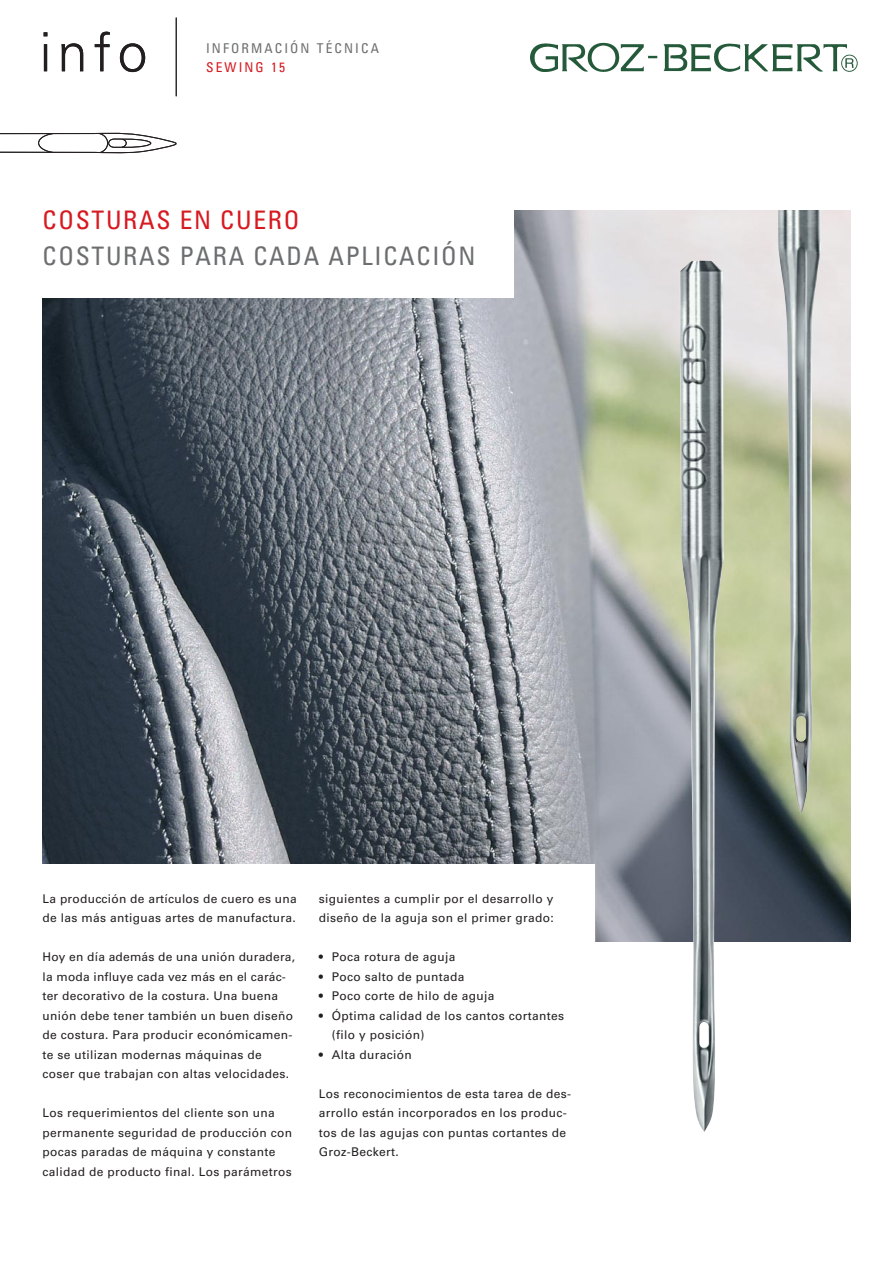
<style>
.page{position:relative;width:893px;height:1263px;background:#fff}
.page>*{position:absolute;margin:0;border:0;box-sizing:border-box;transform-origin:0 0}
.t1{font:300 54px "Univers LT Std";color:#231f20}
.t2{font:condensed 25.5px "Univers LT Std";letter-spacing:.065em;color:#6d6e70}
.t3{font:condensed 25.5px "Univers LT Std";letter-spacing:.065em;color:#d71920}
.t4{font:condensed 13.5px "Univers LT Std";letter-spacing:.155em;color:#6d6e70}
.t5{font:condensed 13.5px "Univers LT Std";letter-spacing:.155em;color:#d71920}
.t6{font:12px/19.5px "Univers LT Std";letter-spacing:.03em;color:#231f20}
</style>
<div class="page">
<hr style="left:176px;top:18px;width:1px;height:78px;background:#231f20">
<svg style="left:0;top:132px;width:177px;height:22px"></svg>
<img style="left:43px;top:210px;width:807px;height:732px">
<div style="left:38px;top:864px;width:557px;height:325px;background:#fff"></div>
<img style="left:680px;top:260px;width:44px;height:872px">
<img style="left:777px;top:210px;width:44px;height:603px">
<img style="left:530px;top:42px;width:328px;height:30px">
<div style="left:41px;top:201px;width:473px;height:97px;background:#fff"></div>
<h1 class="t1" style="left:40px;top:21px;width:110px">info</h1>
<p class="t4" style="left:206px;top:40px;width:174px">INFORMACIÓN TÉCNICA</p>
<p class="t5" style="left:206px;top:60px;width:81px">SEWING 15</p>
<h2 class="t3" style="left:43px;top:205px;width:258px">COSTURAS EN CUERO</h2>
<h2 class="t2" style="left:43px;top:241px;width:434px">COSTURAS PARA CADA APLICACIÓN</h2>
<p class="t6" style="left:43px;top:890px;width:256px">La producción de artículos de cuero es una de las más antiguas artes de manufactura.</p>
<p class="t6" style="left:43px;top:948px;width:254px">Hoy en día además de una unión duradera, la moda influye cada vez más en el carác&shy;ter decorativo de la costura. Una buena unión debe tener también un buen diseño de costura. Para producir económicamen&shy;te se utilizan modernas máquinas de coser que trabajan con altas velocidades.</p>
<p class="t6" style="left:43px;top:1104px;width:251px">Los requerimientos del cliente son una permanente seguridad de producción con pocas paradas de máquina y constante calidad de producto final. Los parámetros</p>
<p class="t6" style="left:319px;top:890px;width:236px">siguientes a cumplir por el desarrollo y diseño de la aguja son el primer grado:</p>
<p class="t6" style="left:319px;top:948px;width:138px">• Poca rotura de aguja</p>
<p class="t6" style="left:319px;top:968px;width:147px">• Poco salto de puntada</p>
<p class="t6" style="left:319px;top:987px;width:177px">• Poco corte de hilo de aguja</p>
<p class="t6" style="left:332px;top:1007px;width:234px;text-indent:-13px">• Óptima calidad de los cantos cortantes (filo y posición)</p>
<p class="t6" style="left:319px;top:1046px;width:94px">• Alta duración</p>
<p class="t6" style="left:319px;top:1085px;width:254px">Los reconocimientos de esta tarea de des&shy;arrollo están incorporados en los produc&shy;tos de las agujas con puntas cortantes de Groz-Beckert.</p>
</div>
